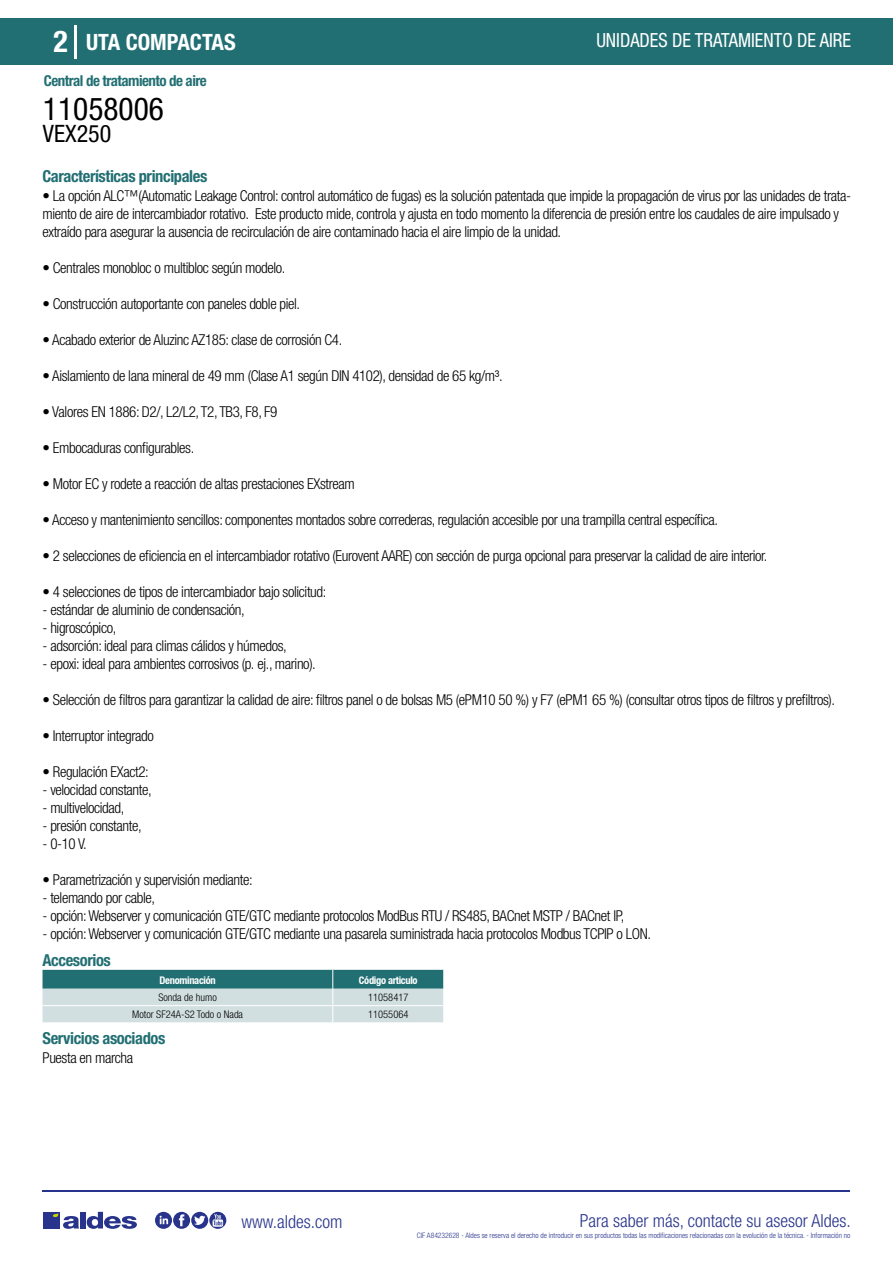
<style>
.page{position:relative;width:893px;height:1263px;background:#fff}
.page>*{position:absolute;margin:0;border:0;box-sizing:border-box;transform-origin:0 0}
.t1{font:condensed 31.5px "Helvetica Neue LT Std";color:#000}
.t2{font:700 condensed 30px "Helvetica Neue LT Std";color:#fff}
.t3{font:condensed 24px "Helvetica Neue LT Std";color:#000}
.t4{font:700 condensed 22.5px "Helvetica Neue LT Std";color:#fff}
.t5{font:condensed 19.5px "Helvetica Neue LT Std";color:#fff;scale:.95 1}
.t6{font:300 condensed 18px "Helvetica Neue";color:#28348b}
.t7{font:700 condensed 16.5px "Helvetica Neue LT Std";letter-spacing:-.025em;color:#226f73}
.t8{font:300 condensed 15px/18px "Helvetica Neue LT Std";letter-spacing:-.025em;color:#000}
.t9{font:700 condensed 15px "Helvetica Neue LT Std";letter-spacing:-.035em;color:#226f73}
.t10{font:300 condensed 10.5px "Helvetica Neue";color:#000}
.t11{font:700 condensed 10.5px "Helvetica Neue";letter-spacing:-.03em;color:#fff}
.t12{font:300 condensed 7.5px "Helvetica Neue";color:#28348b}
</style>
<div class="page">
<div style="left:0;top:18px;width:893px;height:46px;background:#226f73"></div>
<hr style="left:74px;top:25px;width:2px;height:33px;background:#fff">
<hr style="left:43px;top:1190px;width:807px;height:1px;background:#28348b">
<svg style="left:155px;top:1212px;width:71px;height:17px"></svg>
<div style="left:43px;top:1212px;width:17px;height:16px;background:#28348b"></div>
<div style="left:80px;top:1212px;width:6px;height:16px;background:#28348b"></div>
<svg style="left:87px;top:1212px;width:50px;height:17px"></svg>
<svg style="left:53px;top:1213px;width:26px;height:16px"></svg>
<svg style="left:43px;top:970px;width:401px;height:53px;background:#96b9bb"></svg>
<h2 class="t2" style="left:54px;top:24px;width:16px">2</h2>
<h3 class="t4" style="left:86px;top:28px;width:151px">UTA COMPACTAS</h3>
<h3 class="t5" style="left:596px;top:29px;width:270px">UNIDADES DE TRATAMIENTO DE AIRE</h3>
<p class="t9" style="left:44px;top:71px;width:164px">Central de tratamiento de aire</p>
<h1 class="t1" style="left:43px;top:91px;width:122px">11058006</h1>
<h3 class="t3" style="left:43px;top:120px;width:70px">VEX250</h3>
<p class="t7" style="left:43px;top:166px;width:166px">Características principales</p>
<p class="t8" style="left:43px;top:187px;width:810px">• La opción ALC™(Automatic Leakage Control: control automático de fugas) es la solución patentada que impide la propagación de virus por las unidades de trata&shy;miento de aire de intercambiador rotativo. Este producto mide, controla y ajusta en todo momento la diferencia de presión entre los caudales de aire impulsado y extraído para asegurar la ausencia de recirculación de aire contaminado hacia el aire limpio de la unidad.</p>
<p class="t8" style="left:43px;top:259px;width:244px">• Centrales monobloc o multibloc según modelo.</p>
<p class="t8" style="left:43px;top:295px;width:259px">• Construcción autoportante con paneles doble piel.</p>
<p class="t8" style="left:43px;top:331px;width:301px">• Acabado exterior de Aluzinc AZ185: clase de corrosión C4.</p>
<p class="t8" style="left:43px;top:367px;width:462px">• Aislamiento de lana mineral de 49 mm (Clase A1 según DIN 4102), densidad de 65 kg/m³.</p>
<p class="t8" style="left:43px;top:403px;width:236px">• Valores EN 1886: D2/, L2/L2, T2, TB3, F8, F9</p>
<p class="t8" style="left:43px;top:439px;width:153px">• Embocaduras configurables.</p>
<p class="t8" style="left:43px;top:475px;width:314px">• Motor EC y rodete a reacción de altas prestaciones EXstream</p>
<p class="t8" style="left:43px;top:511px;width:677px">• Acceso y mantenimiento sencillos: componentes montados sobre correderas, regulación accesible por una trampilla central específica.</p>
<p class="t8" style="left:43px;top:547px;width:726px">• 2 selecciones de eficiencia en el intercambiador rotativo (Eurovent AARE) con sección de purga opcional para preservar la calidad de aire interior.</p>
<p class="t8" style="left:43px;top:583px;width:285px">• 4 selecciones de tipos de intercambiador bajo solicitud:</p>
<p class="t8" style="left:43px;top:601px;width:204px">- estándar de aluminio de condensación,</p>
<p class="t8" style="left:43px;top:619px;width:75px">- higroscópico,</p>
<p class="t8" style="left:43px;top:637px;width:246px">- adsorción: ideal para climas cálidos y húmedos,</p>
<p class="t8" style="left:43px;top:655px;width:275px">- epoxi: ideal para ambientes corrosivos (p. ej., marino).</p>
<p class="t8" style="left:43px;top:691px;width:794px">• Selección de filtros para garantizar la calidad de aire: filtros panel o de bolsas M5 (ePM10 50 %) y F7 (ePM1 65 %) (consultar otros tipos de filtros y prefiltros).</p>
<p class="t8" style="left:43px;top:727px;width:113px">• Interruptor integrado</p>
<p class="t8" style="left:43px;top:763px;width:108px">• Regulación EXact2:</p>
<p class="t8" style="left:43px;top:781px;width:111px">- velocidad constante,</p>
<p class="t8" style="left:43px;top:799px;width:83px">- multivelocidad,</p>
<p class="t8" style="left:43px;top:817px;width:101px">- presión constante,</p>
<p class="t8" style="left:43px;top:835px;width:46px">- 0-10 V.</p>
<p class="t8" style="left:43px;top:871px;width:212px">• Parametrización y supervisión mediante:</p>
<p class="t8" style="left:43px;top:889px;width:114px">- telemando por cable,</p>
<p class="t8" style="left:43px;top:907px;width:583px">- opción: Webserver y comunicación GTE/GTC mediante protocolos ModBus RTU / RS485, BACnet MSTP / BACnet IP,</p>
<p class="t8" style="left:43px;top:925px;width:610px">- opción: Webserver y comunicación GTE/GTC mediante una pasarela suministrada hacia protocolos Modbus TCPIP o LON.</p>
<p class="t7" style="left:43px;top:950px;width:70px">Accesorios</p>
<p class="t11" style="left:160px;top:974px;width:58px">Denominación</p>
<p class="t11" style="left:359px;top:974px;width:60px">Código articulo</p>
<p class="t10" style="left:158px;top:991px;width:60px">Sonda de humo</p>
<p class="t10" style="left:368px;top:991px;width:42px">11058417</p>
<p class="t10" style="left:132px;top:1009px;width:112px">Motor SF24A-S2 Todo o Nada</p>
<p class="t10" style="left:368px;top:1009px;width:42px">11055064</p>
<p class="t7" style="left:43px;top:1028px;width:124px">Servicios asociados</p>
<p class="t8" style="left:43px;top:1048px;width:92px">Puesta en marcha</p>
<p class="t6" style="left:241px;top:1211px;width:102px">www.aldes.com</p>
<p class="t6" style="left:580px;top:1211px;width:272px">Para saber más, contacte su asesor Aldes.</p>
<p class="t12" style="left:417px;top:1230px;width:435px">CIF A84232628 - Aldes se reserva el derecho de introducir en sus productos todas las modificaciones relacionadas con la evolución de la técnica. - Información no</p>
</div>
